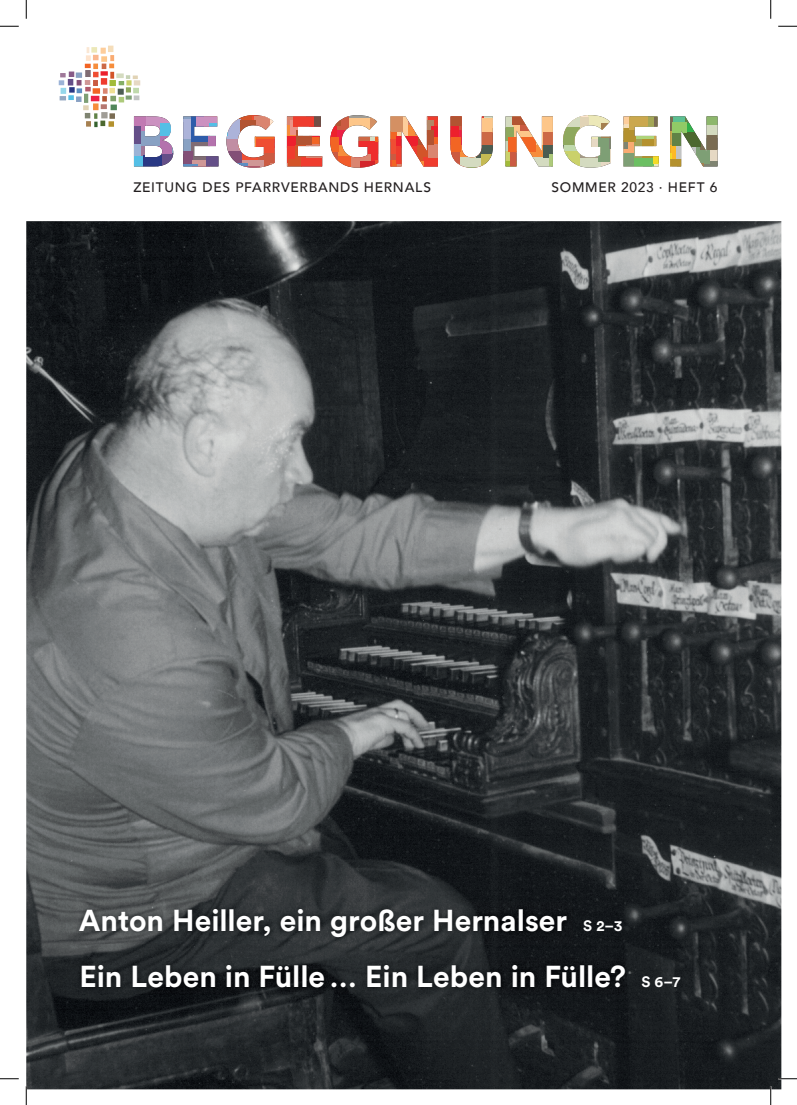
<style>
.page{position:relative;width:797px;height:1105px;background:#fff}
.page>*{position:absolute;margin:0;border:0;box-sizing:border-box;transform-origin:0 0}
.t1{font:700 30px/55.8px "Circular Std";color:#fff}
.t2{font:700 15px "Circular Std";color:#fff}
.t3{font:500 13.75px "Avenir";letter-spacing:.055em;color:#231f20}
</style>
<div class="page">
<img style="left:26px;top:221px;width:755px;height:868px">
<img style="left:73px;top:903px;width:500px;height:40px">
<img style="left:75px;top:958px;width:556px;height:35px">
<svg style="left:59px;top:46px;width:658px;height:122px"></svg>
<svg style="left:0;top:25px;width:19px;height:2px"></svg>
<svg style="left:778px;top:25px;width:19px;height:2px"></svg>
<svg style="left:0;top:1078px;width:19px;height:1px"></svg>
<svg style="left:778px;top:1078px;width:19px;height:1px"></svg>
<svg style="left:25px;top:0;width:2px;height:19px"></svg>
<svg style="left:25px;top:1086px;width:2px;height:19px"></svg>
<svg style="left:770px;top:0;width:1px;height:19px"></svg>
<svg style="left:770px;top:1086px;width:1px;height:19px"></svg>
<p class="t3" style="left:134px;top:175px;width:299px">ZEITUNG DES PFARRVERBANDS HERNALS</p>
<p class="t3" style="left:551px;top:175px;width:167px">SOMMER 2023 · HEFT 6</p>
<p class="t1" style="left:79px;top:892px;width:548px">Anton Heiller, ein großer Hernalser<br>Ein Leben in Fülle … Ein Leben in Fülle?</p>
<p class="t2" style="left:583px;top:916px;width:41px">S 2–3</p>
<p class="t2" style="left:641px;top:972px;width:40px">S 6–7</p>
</div>
